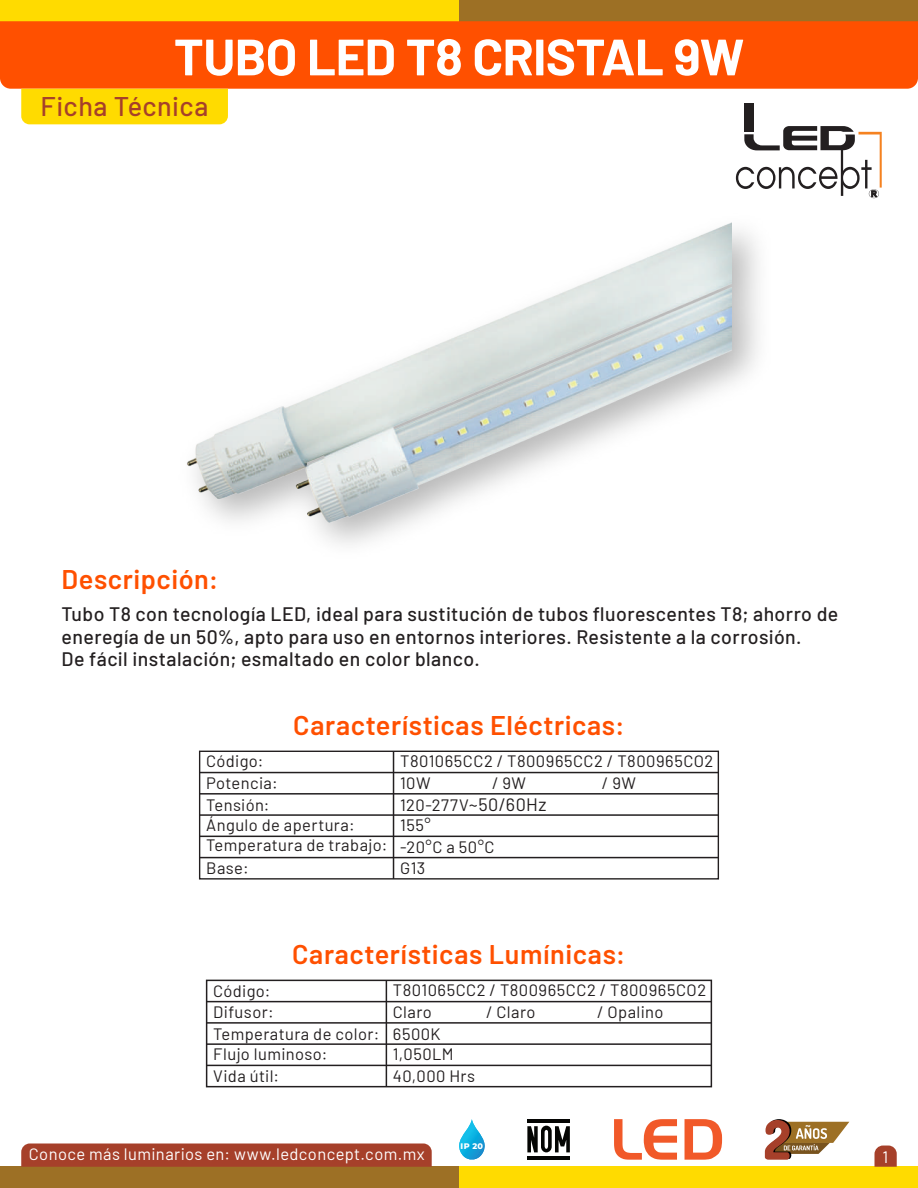
<style>
.page{position:relative;width:918px;height:1188px;background:#fff}
.page>*{position:absolute;margin:0;border:0;box-sizing:border-box;transform-origin:0 0}
.t1{font:700 51px "Barlow";letter-spacing:-.015em;color:#fff}
.t2{font:600 27px "Barlow";letter-spacing:.025em;color:#ff5000}
.t3{font:500 27px "Barlow";letter-spacing:.015em;color:#a6402a}
.t4{font:500 19.5px/22.5px "Barlow";letter-spacing:.02em;color:#231f20}
.t5{font:16.5px/21px "Barlow";letter-spacing:.025em;color:#231f20}
.t6{font:16.5px "Barlow";letter-spacing:.025em;color:#fff}
.t7{font:800 8.1px "Montserrat";color:#fff}
.s1{font-size:18px}
</style>
<div class="page">
<svg style="left:459px;top:1119px;width:26px;height:41px"></svg>
<hr style="left:527px;top:1119px;width:43px;height:4px;background:#040503">
<hr style="left:527px;top:1156px;width:43px;height:4px;background:#040503">
<svg style="left:527px;top:1126px;width:43px;height:26px"></svg>
<svg style="left:614px;top:1119px;width:108px;height:41px"></svg>
<hr style="left:200px;top:772px;width:518px;height:1px;background:#231f20">
<hr style="left:200px;top:793px;width:518px;height:2px;background:#231f20">
<hr style="left:200px;top:814px;width:518px;height:2px;background:#231f20">
<hr style="left:200px;top:836px;width:518px;height:1px;background:#231f20">
<hr style="left:200px;top:857px;width:518px;height:1px;background:#231f20">
<div style="left:199px;top:751px;width:520px;height:129px;border:1px solid #231f20"></div>
<hr style="left:393px;top:751px;width:1px;height:128px;background:#231f20">
<hr style="left:207px;top:1001px;width:504px;height:1px;background:#231f20">
<hr style="left:207px;top:1022px;width:504px;height:2px;background:#231f20">
<hr style="left:207px;top:1043px;width:504px;height:2px;background:#231f20">
<hr style="left:207px;top:1065px;width:504px;height:1px;background:#231f20">
<div style="left:206px;top:980px;width:506px;height:107px;border:2px solid #231f20"></div>
<hr style="left:386px;top:980px;width:1px;height:107px;background:#231f20">
<div style="left:0;top:0;width:459px;height:21px;background:#ffdb00"></div>
<div style="left:459px;top:0;width:459px;height:21px;background:#9d7025"></div>
<div style="left:0;top:1167px;width:459px;height:21px;background:#9d7025"></div>
<div style="left:459px;top:1167px;width:459px;height:21px;background:#ffdb00"></div>
<div style="left:0;top:21px;width:918px;height:68px;background:#ff5000"></div>
<div style="left:21px;top:89px;width:207px;height:35px;background:#ffdb00"></div>
<svg style="left:21px;top:1143px;width:411px;height:24px;background:#a8452f"></svg>
<svg style="left:874px;top:1146px;width:23px;height:21px"></svg>
<div style="left:744px;top:103px;width:9px;height:29px;background:#231f20"></div>
<svg style="left:736px;top:126px;width:146px;height:72px"></svg>
<svg style="left:765px;top:1119px;width:84px;height:41px"></svg>
<img style="left:186px;top:223px;width:546px;height:299px">
<h1 class="t1" style="left:174px;top:19px;width:572px">TUBO LED T8 CRISTAL 9W</h1>
<h2 class="t3" style="left:40px;top:87px;width:170px">Ficha Técnica</h2>
<h2 class="t2" style="left:62px;top:559px;width:158px">Descripción:</h2>
<p class="t4" style="left:62px;top:601px;width:778px">Tubo T8 con tecnología LED, ideal para sustitución de tubos fluorescentes T8; ahorro de eneregía de un 50%, apto para uso en entornos interiores. Resistente a la corrosión.<br>De fácil instalación; esmaltado en color blanco.</p>
<h2 class="t2" style="left:293px;top:706px;width:333px">Características Eléctricas:</h2>
<p class="t5" style="left:206px;top:750px;width:183px">Código:<br>Potencia:<br>Tensión:<br>Ángulo de apertura:<br>Temperatura de trabajo:</p>
<p class="t5" style="left:206px;top:856px;width:44px">Base:</p>
<p class="t5" style="left:400px;top:749px;width:315px;line-height:21.8px">T801065CC2 / T800965CC2 / T800965CO2<br>10W</p>
<p class="t5" style="left:492px;top:771px;width:36px">/ 9W</p>
<p class="t5" style="left:602px;top:771px;width:36px">/ 9W</p>
<p class="t5" style="left:400px;top:793px;width:148px;line-height:20.4px">120-277V<span class="s1">~50/60Hz<br></span>155°</p>
<p class="t5" style="left:400px;top:836px;width:96px">-20°C a 50°C<br>G13</p>
<h2 class="t2" style="left:292px;top:935px;width:335px">Características Lumínicas:</h2>
<p class="t5" style="left:213px;top:979px;width:168px">Código:<br>Difusor:<br>Temperatura de color:<br>Flujo luminoso:</p>
<p class="t5" style="left:393px;top:978px;width:315px;line-height:21.8px">T801065CC2 / T800965CC2 / T800965CO2<br>Claro</p>
<p class="t5" style="left:486px;top:1000px;width:51px">/ Claro</p>
<p class="t5" style="left:597px;top:1000px;width:68px">/ Opalino</p>
<p class="t5" style="left:393px;top:1023px;width:62px;line-height:20.4px">6500K<br>1,050LM</p>
<p class="t5" style="left:213px;top:1064px;width:68px">Vida útil:</p>
<p class="t5" style="left:393px;top:1064px;width:84px">40,000 Hrs</p>
<p class="t7" style="left:461px;top:1140px;width:24px">IP 20</p>
<p class="t6" style="left:29px;top:1142px;width:397px">Conoce más luminarios en: www.ledconcept.com.mx</p>
<p class="t6" style="left:883px;top:1145px;width:7px">1</p>
</div>
